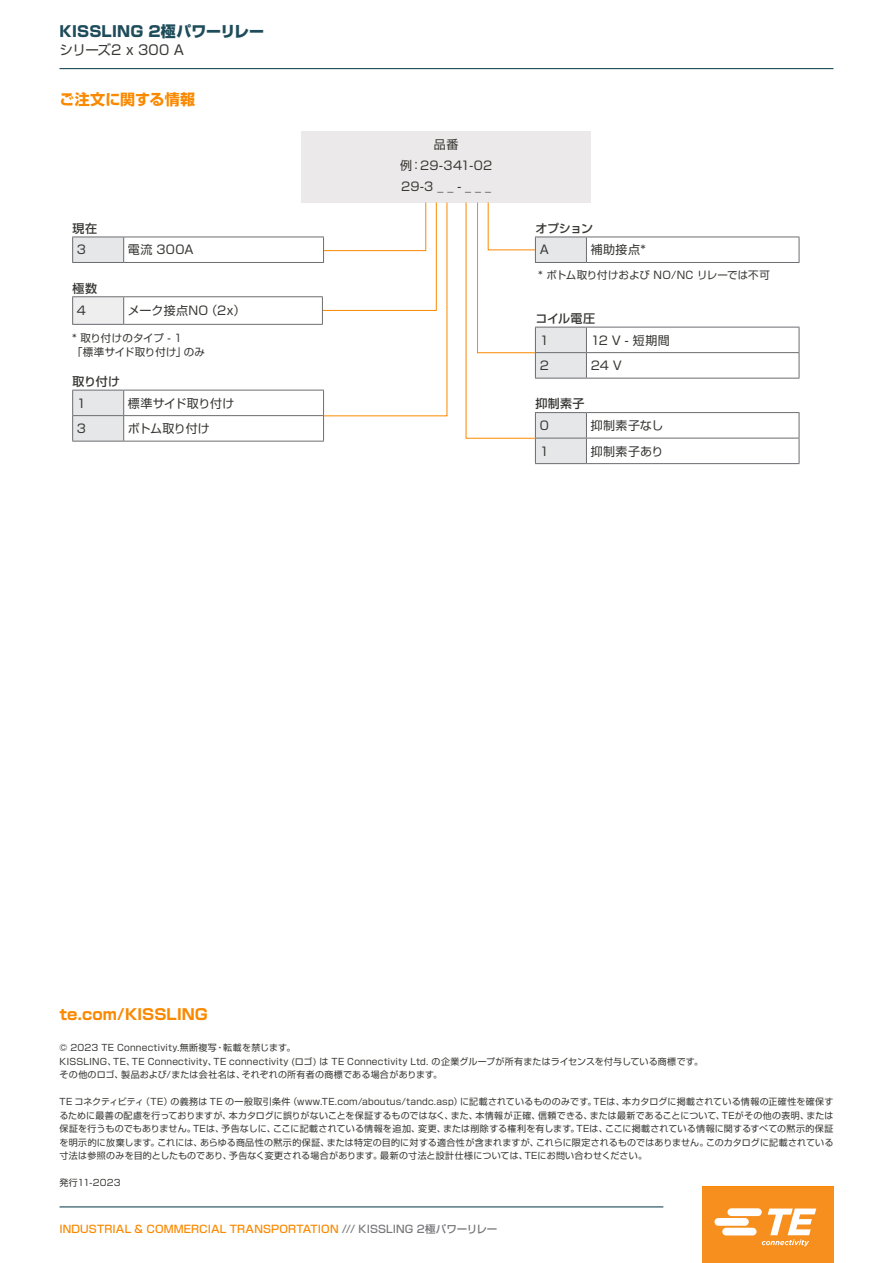
<style>
.page{position:relative;width:893px;height:1263px;background:#fff}
.page>*{position:absolute;margin:0;border:0;box-sizing:border-box;transform-origin:0 0}
.Body_Headline_Orange{font:700 15px "Shin Go Pro";letter-spacing:.005em;color:#fa8900}
.t1{font:800 15px "Shin Go Pro";color:#1e4c5a}
.t2{font:13.5px "Shin Go Pro";letter-spacing:-.01em;color:#383935}
.Body_Text{font:12px "Shin Go Pro";letter-spacing:.02em;color:#383935}
.Tab_Text_Medium{font:500 12px "Shin Go Pro";letter-spacing:-.005em;color:#383935}
.Body_Text-2{font:12px "Shin Go Pro";color:#383935}
.Body_Text-3{font:12px "Shin Go Pro";letter-spacing:-.03em;color:#383935}
.t3{font:500 10.5px "Shin Go Pro";letter-spacing:.01em;color:#fa8900}
.Body_Text-4{font:10.5px/13.5px "Shin Go Pro";color:#383935}
.t4{font:9px/13.5px "Shin Go Pro";letter-spacing:.025em;color:#383935}
.s1{color:#77777a}
</style>
<div class="page">
<svg style="left:702px;top:1186px;width:131px;height:77px"></svg>
<div style="left:702px;top:1187px;width:131px;height:75px;background:#f68f1e"></div>
<svg style="left:714px;top:1208px;width:102px;height:38px"></svg>
<hr style="left:60px;top:1206px;width:603px;height:1px;background:#1e4c5a">
<hr style="left:60px;top:68px;width:773px;height:1px;background:#1e4c5a">
<div style="left:302px;top:131px;width:289px;height:71px;background:#ebe9e9"></div>
<div style="left:73px;top:237px;width:51px;height:25px;background:#e6e7e9"></div>
<hr style="left:72px;top:237px;width:52px;height:1px;background:#6c6d70">
<svg style="left:72px;top:237px;width:1px;height:25px"></svg>
<hr style="left:124px;top:237px;width:200px;height:1px;background:#6c6d70">
<svg style="left:123px;top:237px;width:1px;height:25px"></svg>
<hr style="left:72px;top:262px;width:52px;height:1px;background:#6c6d70">
<hr style="left:124px;top:262px;width:200px;height:1px;background:#6c6d70">
<hr style="left:124px;top:390px;width:200px;height:1px;background:#6c6d70">
<hr style="left:124px;top:415px;width:200px;height:1px;background:#6c6d70">
<svg style="left:72px;top:390px;width:52px;height:51px;background:#dddee0"></svg>
<hr style="left:72px;top:441px;width:52px;height:1px;background:#6c6d70">
<hr style="left:124px;top:441px;width:200px;height:1px;background:#6c6d70">
<div style="left:73px;top:297px;width:51px;height:27px;background:#eeeeef"></div>
<hr style="left:72px;top:296px;width:52px;height:1px;background:#6c6d70">
<svg style="left:72px;top:297px;width:1px;height:27px"></svg>
<hr style="left:124px;top:296px;width:199px;height:1px;background:#6c6d70">
<svg style="left:123px;top:297px;width:1px;height:27px"></svg>
<hr style="left:72px;top:324px;width:52px;height:1px;background:#6c6d70">
<hr style="left:124px;top:324px;width:199px;height:1px;background:#6c6d70">
<hr style="left:586px;top:412px;width:213px;height:1px;background:#6c6d70">
<hr style="left:586px;top:438px;width:213px;height:1px;background:#6c6d70">
<svg style="left:799px;top:413px;width:1px;height:50px"></svg>
<hr style="left:586px;top:463px;width:213px;height:1px;background:#6c6d70">
<svg style="left:322px;top:202px;width:126px;height:239px"></svg>
<hr style="left:586px;top:237px;width:213px;height:1px;background:#6c6d70">
<svg style="left:799px;top:237px;width:1px;height:25px"></svg>
<hr style="left:586px;top:262px;width:213px;height:1px;background:#6c6d70">
<hr style="left:586px;top:327px;width:213px;height:1px;background:#6c6d70">
<hr style="left:586px;top:352px;width:213px;height:1px;background:#6c6d70">
<svg style="left:799px;top:327px;width:1px;height:51px"></svg>
<hr style="left:586px;top:378px;width:213px;height:1px;background:#6c6d70">
<svg style="left:465px;top:202px;width:122px;height:262px"></svg>
<h1 class="t1" style="left:60px;top:20px;width:206px">KISSLING 2極パワーリレー</h1>
<h2 class="t2" style="left:60px;top:39px;width:126px">シリーズ2 x 300 A</h2>
<p class="Body_Headline_Orange" style="left:60px;top:88px;width:137px">ご注文に関する情報</p>
<p class="Tab_Text_Medium" style="left:73px;top:218px;width:26px">現在</p>
<p class="Body_Text" style="left:77px;top:240px;width:11px">3</p>
<p class="Body_Text" style="left:128px;top:240px;width:67px">電流 300A</p>
<p class="Tab_Text_Medium" style="left:73px;top:278px;width:26px">極数</p>
<p class="Body_Text" style="left:77px;top:301px;width:11px">4</p>
<p class="Body_Text" style="left:128px;top:301px;width:119px">メーク接点NO（2x）</p>
<p class="Body_Text-4" style="left:72px;top:330px;width:134px">* 取り付けのタイプ - 1<br>「標準サイド取り付け」のみ</p>
<p class="Tab_Text_Medium" style="left:73px;top:371px;width:49px">取り付け</p>
<p class="Body_Text" style="left:77px;top:393px;width:11px">1</p>
<p class="Body_Text-2" style="left:128px;top:393px;width:108px">標準サイド取り付け</p>
<p class="Body_Text" style="left:77px;top:419px;width:11px">3</p>
<p class="Body_Text-3" style="left:128px;top:419px;width:83px">ボトム取り付け</p>
<p class="Body_Text" style="left:434px;top:135px;width:26px">品番</p>
<p class="Body_Text" style="left:400px;top:156px;width:94px">例：29-341-02</p>
<p class="Body_Text" style="left:401px;top:176px;width:92px">29-3 _ _ - _ _ _</p>
<p class="Tab_Text_Medium" style="left:535px;top:218px;width:59px">オプション</p>
<p class="Body_Text" style="left:540px;top:240px;width:11px">A</p>
<p class="Body_Text" style="left:591px;top:240px;width:57px">補助接点*</p>
<p class="Body_Text-4" style="left:538px;top:267px;width:233px">* ボトム取り付けおよび NO/NC リレーでは不可</p>
<p class="Tab_Text_Medium" style="left:535px;top:308px;width:61px">コイル電圧</p>
<p class="Body_Text" style="left:540px;top:330px;width:11px">1</p>
<p class="Body_Text" style="left:591px;top:330px;width:80px">12 V - 短期間</p>
<p class="Body_Text" style="left:540px;top:356px;width:11px">2</p>
<p class="Body_Text" style="left:591px;top:356px;width:33px">24 V</p>
<p class="Tab_Text_Medium" style="left:535px;top:394px;width:51px">抑制素子</p>
<p class="Body_Text" style="left:540px;top:416px;width:11px">0</p>
<p class="Body_Text" style="left:591px;top:416px;width:74px">抑制素子なし</p>
<p class="Body_Text" style="left:540px;top:441px;width:11px">1</p>
<p class="Body_Text" style="left:591px;top:441px;width:74px">抑制素子あり</p>
<h1 class="Body_Headline_Orange" style="left:60px;top:1002px;width:150px">te.com/KISSLING</h1>
<p class="t4" style="left:60px;top:1040px;width:645px">© 2023 TE Connectivity.無断複写・転載を禁じます。<br>KISSLING、TE、TE Connectivity、TE connectivity (ロゴ) は TE Connectivity Ltd. の企業グループが所有またはライセンスを付与している商標です。その他のロゴ、製品および/または会社名は、それぞれの所有者の商標である場合があります。</p>
<p class="t4" style="left:60px;top:1094px;width:775px;text-align:justify">TE コネクティビティ（TE）の義務は TE の一般取引条件（www.TE.com/aboutus/tandc.asp）に記載されているもののみです。TEは、本カタログに掲載されている情報の正確性を確保するために最善の配慮を行っておりますが、本カタログに誤りがないことを保証するものではなく、また、本情報が正確、信頼できる、または最新であることについて、TEがその他の表明、または保証を行うものでもありません。TEは、予告なしに、ここに記載されている情報を追加、変更、または削除する権利を有します。TEは、ここに掲載されている情報に関するすべての黙示的保証を明示的に放棄します。これには、あらゆる商品性の黙示的保証、または特定の目的に対する適合性が含まれますが、これらに限定されるものではありません。このカタログに記載されている寸法は参照のみを目的としたものであり、予告なく変更される場合があります。最新の寸法と設計仕様については、TEにお問い合わせください。</p>
<p class="t4" style="left:60px;top:1175px;width:63px">発行11-2023</p>
<p class="t3" style="left:60px;top:1220px;width:439px">INDUSTRIAL &amp; COMMERCIAL TRANSPORTATION <span class="s1">/// KISSLING 2極パワーリレー</span></p>
</div>
